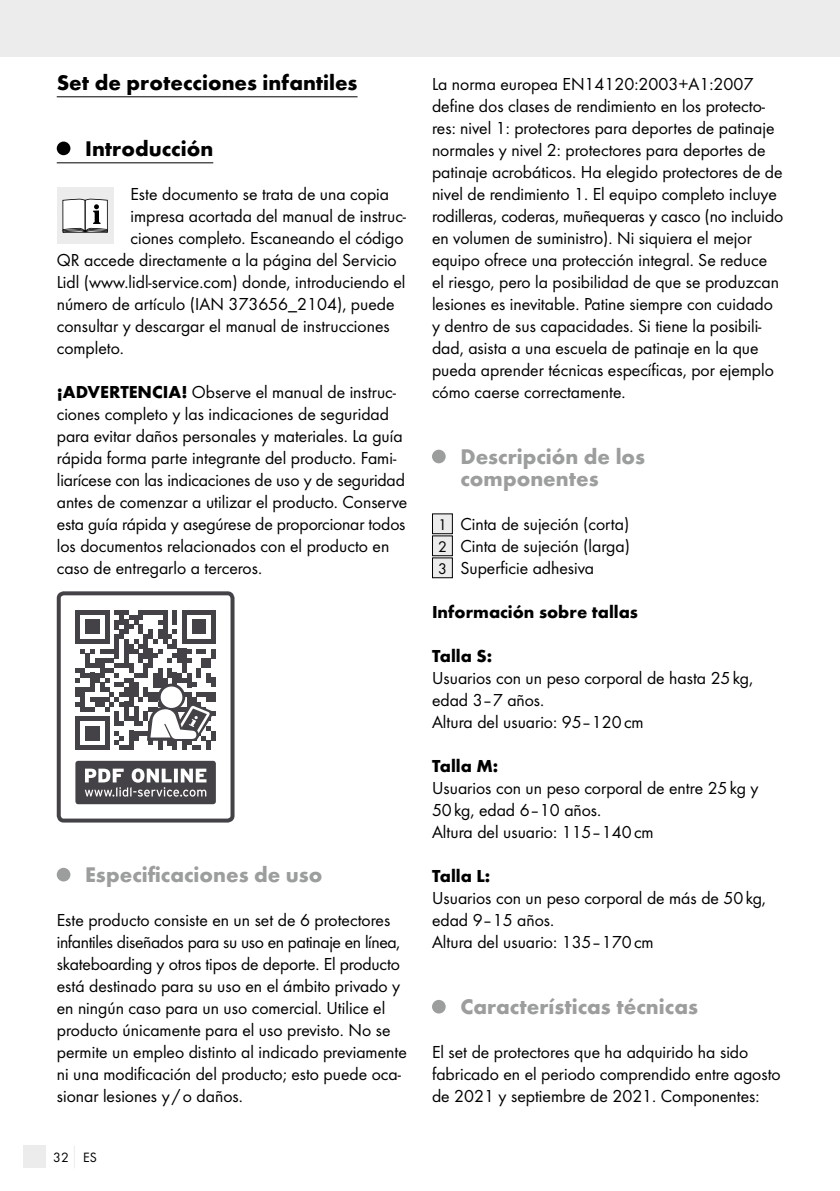
<style>
.page{position:relative;width:840px;height:1191px;background:#fff}
.page>*{position:absolute;margin:0;border:0;box-sizing:border-box;transform-origin:0 0}
.t1{font:700 22px/22px "Futura";color:#9c9d9d}
.t2{font:700 22px "Futura";color:#000}
.t3{font:18px/22px "Futura Boo";color:#000}
.t4{font:700 18px "Futura";color:#000}
.t5{font:14px "Futura Boo";color:#000}
.s1{font-family:"Futura";font-weight:700}
.s2{font-size:16px}
</style>
<div class="page">
<div style="left:0;top:0;width:839px;height:57px;background:#ececec"></div>
<div style="left:23px;top:1145px;width:22px;height:23px;background:#ececec"></div>
<svg style="left:74px;top:1146px;width:1px;height:22px"></svg>
<hr style="left:57px;top:96px;width:300px;height:1px;background:#000">
<hr style="left:57px;top:162px;width:156px;height:1px;background:#000">
<div style="left:57px;top:142px;width:13px;height:13px;background:#000;border-radius:50%"></div>
<div style="left:57px;top:187px;width:56px;height:57px;background:#ececec"></div>
<svg style="left:62px;top:199px;width:46px;height:34px;background:#c6c6c6"></svg>
<div style="left:57px;top:591px;width:177px;height:231px;border:4px solid #454247;border-radius:5px"></div>
<div style="left:75px;top:761px;width:141px;height:43px;background:#454247;border-radius:3px"></div>
<svg style="left:85px;top:768px;width:121px;height:28px"></svg>
<svg style="left:75px;top:610px;width:141px;height:140px"></svg>
<div style="left:57px;top:868px;width:13px;height:13px;background:#9c9d9d;border-radius:50%"></div>
<div style="left:432px;top:450px;width:13px;height:13px;background:#9c9d9d;border-radius:50%"></div>
<div style="left:432px;top:514px;width:20px;height:20px;background:#ececec"></div>
<div style="left:432px;top:513px;width:20px;height:21px;border:1px solid #000"></div>
<div style="left:432px;top:536px;width:20px;height:20px;background:#ececec"></div>
<div style="left:432px;top:535px;width:20px;height:21px;border:1px solid #000"></div>
<div style="left:432px;top:558px;width:20px;height:20px;background:#ececec"></div>
<div style="left:432px;top:557px;width:20px;height:21px;border:1px solid #000"></div>
<div style="left:432px;top:1000px;width:13px;height:13px;background:#9c9d9d;border-radius:50%"></div>
<p class="t2" style="left:57px;top:69px;width:302px">Set de protecciones infantiles</p>
<p class="t2" style="left:85px;top:135px;width:130px">Introducción</p>
<p class="t3" style="left:130px;top:183px;width:260px">Este documento se trata de una copia</p>
<p class="t3" style="left:130px;top:205px;width:277px">impresa acortada del manual de instruc-</p>
<p class="t3" style="left:130px;top:227px;width:274px">ciones completo. Escaneando el código</p>
<p class="t3" style="left:57px;top:249px;width:341px">QR accede directamente a la página del Servicio</p>
<p class="t3" style="left:57px;top:271px;width:350px">Lidl (www.lidl-service.com) donde, introduciendo el</p>
<p class="t3" style="left:57px;top:293px;width:339px">número de artículo (IAN 373656_2104), puede</p>
<p class="t3" style="left:57px;top:315px;width:334px">consultar y descargar el manual de instrucciones</p>
<p class="t3" style="left:57px;top:337px;width:69px">completo.</p>
<p class="t3" style="left:57px;top:381px;width:352px"><span class="s1">¡ADVERTENCIA!</span> Observe el manual de instruc&shy;ciones completo y las indicaciones de seguridad para evitar daños personales y materiales. La guía rápida forma parte integrante del producto. Fami&shy;liarícese con las indicaciones de uso y de seguridad antes de comenzar a utilizar el producto. Conserve esta guía rápida y asegúrese de proporcionar todos los documentos relacionados con el producto en caso de entregarlo a terceros.</p>
<p class="t1" style="left:85px;top:863px;width:239px">Especificaciones de uso</p>
<p class="t3" style="left:57px;top:909px;width:351px">Este producto consiste en un set de 6 protectores infantiles diseñados para su uso en patinaje en línea, skateboarding y otros tipos de deporte. El producto está destinado para su uso en el ámbito privado y en ningún caso para un uso comercial. Utilice el producto únicamente para el uso previsto. No se permite un empleo distinto al indicado previamente ni una modificación del producto; esto puede oca&shy;sionar lesiones y /o daños.</p>
<p class="t5" style="left:53px;top:1149px;width:45px">32 ES</p>
<p class="t3" style="left:432px;top:73px;width:352px">La norma europea EN14120:2003+A1:2007 define dos clases de rendimiento en los protecto&shy;res: nivel 1: protectores para deportes de patinaje normales y nivel 2: protectores para deportes de patinaje acrobáticos. Ha elegido protectores de de nivel de rendimiento 1. El equipo completo incluye rodilleras, coderas, muñequeras y casco (no incluido en volumen de suministro). Ni siquiera el mejor equipo ofrece una protección integral. Se reduce el riesgo, pero la posibilidad de que se produzcan lesiones es inevitable. Patine siempre con cuidado y dentro de sus capacidades. Si tiene la posibili&shy;dad, asista a una escuela de patinaje en la que pueda aprender técnicas específicas, por ejemplo cómo caerse correctamente.</p>
<p class="t1" style="left:460px;top:445px;width:186px">Descripción de los componentes</p>
<p class="t3" style="left:438px;top:513px;width:193px;text-align:justify"><span class="s2">1</span> Cinta de sujeción (corta)<br><span class="s2">2</span> Cinta de sujeción (larga)<br><span class="s2">3</span> Superficie adhesiva</p>
<p class="t4" style="left:432px;top:601px;width:207px">Información sobre tallas</p>
<p class="t4" style="left:432px;top:645px;width:62px">Talla S:</p>
<p class="t3" style="left:432px;top:667px;width:322px">Usuarios con un peso corporal de hasta 25kg, edad 3–7 años.<br>Altura del usuario: 95–120cm</p>
<p class="t4" style="left:432px;top:755px;width:68px">Talla M:</p>
<p class="t3" style="left:432px;top:777px;width:328px">Usuarios con un peso corporal de entre 25kg y<br>50kg, edad 6–10 años.<br>Altura del usuario: 115–140cm</p>
<p class="t4" style="left:432px;top:865px;width:60px">Talla L:</p>
<p class="t3" style="left:432px;top:887px;width:335px">Usuarios con un peso corporal de más de 50kg, edad 9–15 años.<br>Altura del usuario: 135–170cm</p>
<p class="t1" style="left:460px;top:995px;width:239px">Características técnicas</p>
<p class="t3" style="left:432px;top:1041px;width:350px">El set de protectores que ha adquirido ha sido fabricado en el periodo comprendido entre agosto de 2021 y septiembre de 2021. Componentes:</p>
</div>
